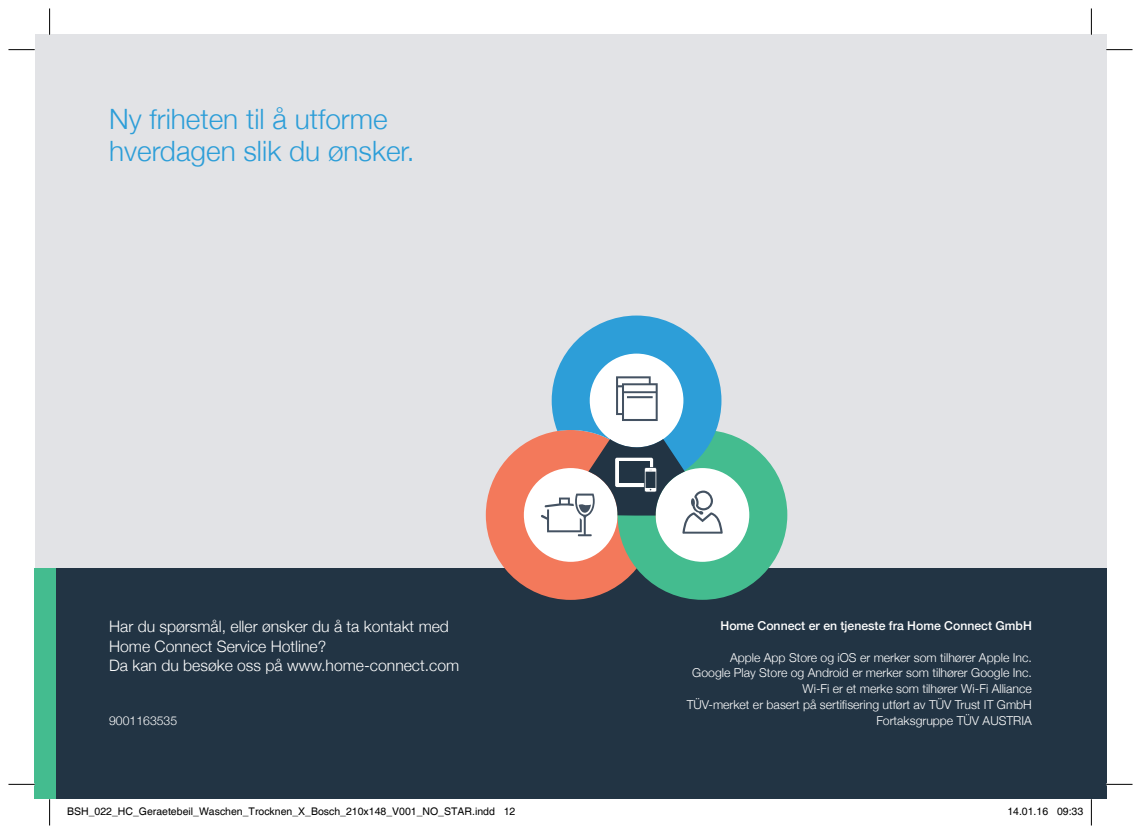
<style>
.page{position:relative;width:1141px;height:834px;background:#fff}
.page>*{position:absolute;margin:0;border:0;box-sizing:border-box;transform-origin:0 0}
.t1{font:300 28px/31.5px "Helvetica Neue";color:#2d9ed8}
.t2{font:300 15.75px/19.2px "Helvetica Neue";color:#fff}
.t3{font:300 12.25px/15.8px "Helvetica Neue";color:#fff;text-align:right}
.t4{font:500 12.25px "Helvetica Neue";color:#fff}
.t5{font:10.5px "Helvetica";color:#000}
</style>
<div class="page">
<div style="left:35px;top:35px;width:1071px;height:535px;background:#e2e3e6"></div>
<div style="left:35px;top:568px;width:1071px;height:231px;background:#223444"></div>
<div style="left:35px;top:568px;width:21px;height:231px;background:#44bc8f"></div>
<svg style="left:486px;top:315px;width:301px;height:284px"></svg>
<svg style="left:8px;top:49px;width:27px;height:1px"></svg>
<svg style="left:1106px;top:49px;width:26px;height:1px"></svg>
<svg style="left:8px;top:783px;width:27px;height:1px"></svg>
<svg style="left:1106px;top:783px;width:26px;height:1px"></svg>
<svg style="left:49px;top:8px;width:1px;height:27px"></svg>
<svg style="left:49px;top:799px;width:1px;height:26px"></svg>
<svg style="left:1091px;top:8px;width:1px;height:27px"></svg>
<svg style="left:1091px;top:799px;width:1px;height:26px"></svg>
<h1 class="t1" style="left:109px;top:102px;width:307px">Ny friheten til å utforme hverdagen slik du ønsker.</h1>
<p class="t2" style="left:109px;top:616px;width:352px">Har du spørsmål, eller ønsker du å ta kontakt med<br>Home Connect Service Hotline?<br>Da kan du besøke oss på www.home-connect.com</p>
<p class="t4" style="left:721px;top:616px;width:313px">Home Connect er en tjeneste fra Home Connect GmbH</p>
<p class="t3" style="left:687px;top:648px;width:347px">Apple App Store og iOS er merker som tilhører Apple Inc.<br>Google Play Store og Android er merker som tilhører Google Inc.<br>Wi-Fi er et merke som tilhører Wi-Fi Alliance<br>TÜV-merket er basert på sertifisering utført av TÜV Trust IT GmbH Fortaksgruppe TÜV AUSTRIA</p>
<p class="t3" style="left:109px;top:711px;width:70px">9001163535</p>
<p class="t5" style="left:67px;top:805px;width:450px">BSH_022_HC_Geraetebeil_Waschen_Trocknen_X_Bosch_210x148_V001_NO_STAR.indd 12</p>
<p class="t5" style="left:1007px;top:805px;width:77px">14.01.16 09:33</p>
</div>
